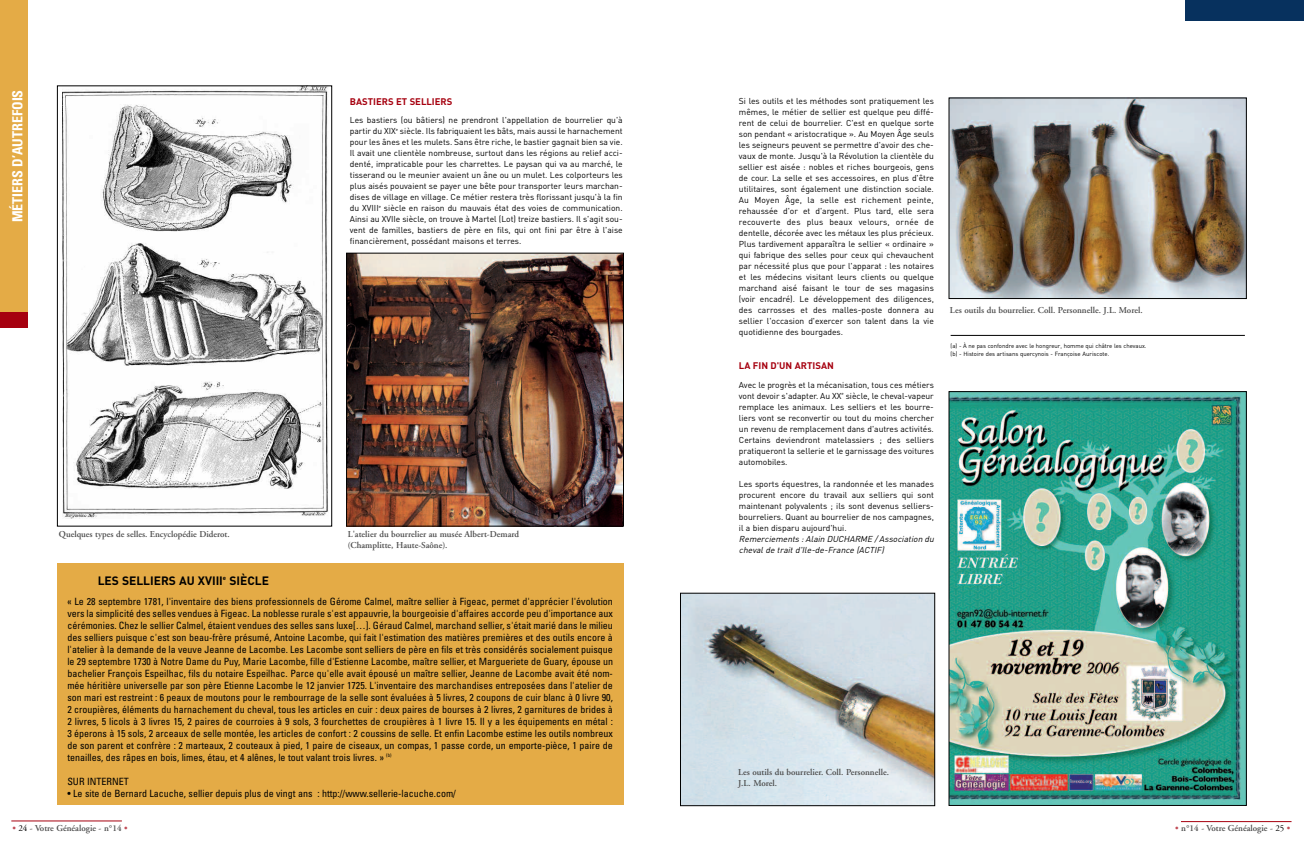
<style>
.page{position:relative;width:1304px;height:851px;background:#fff}
.page>*{position:absolute;margin:0;border:0;box-sizing:border-box;transform-origin:0 0}
.t1{font:700 condensed 14px "Univers";color:#fff}
.t2{font:700 12px "DIN";color:#000}
.t3{font:condensed 10px/12px "Univers";color:#000;text-align:justify}
.t4{font:700 9.5px "DIN";color:#a6000f}
.t5{font:600 9px/10.8px "Adobe Garamond";color:#4d4d4d}
.t6{font:8.5px/11px "DIN";color:#000;text-align:justify}
.t7{font:italic 8.5px/11px "DIN";color:#000}
.t8{font:6px/8px "DIN";color:#000}
.s1{color:#c14d57}
.s2{font-weight:400;color:#000}
</style>
<div class="page">
<hr style="left:1181px;top:821px;width:110px;height:1px;background:#a6000f">
<hr style="left:11px;top:820px;width:111px;height:1px;background:#a6000f">
<div style="left:0;top:0;width:28px;height:312px;background:#e4ab46"></div>
<div style="left:0;top:312px;width:28px;height:16px;background:#a6000f"></div>
<div style="left:1186px;top:0;width:118px;height:21px;background:#07315e"></div>
<img style="left:348px;top:255px;width:274px;height:269px">
<div style="left:346px;top:253px;width:278px;height:273px;border:1px solid #000"></div>
<img style="left:951px;top:100px;width:293px;height:196px">
<img style="left:682px;top:595px;width:251px;height:208px">
<div style="left:680px;top:593px;width:255px;height:212px;border:1px solid #000"></div>
<img style="left:951px;top:393px;width:293px;height:410px">
<img style="left:63px;top:88px;width:265px;height:430px">
<div style="left:57px;top:86px;width:275px;height:440px;border:1px solid #000"></div>
<div style="left:57px;top:563px;width:567px;height:241px;background:#e4ab46"></div>
<hr style="left:951px;top:335px;width:294px;height:1px;background:#000">
<h1 class="t1" style="left:12px;top:222px;width:134px;rotate:-90deg">MÉTIERS D’AUTREFOIS</h1>
<p class="t4" style="left:350px;top:96px;width:104px">BASTIERS ET SELLIERS</p>
<p class="t6" style="left:350px;top:115px;width:274px">Les bastiers (ou bâtiers) ne prendront l'appellation de bourrelier qu'à partir du XIX<sup>e</sup> siècle. Ils fabriquaient les bâts, mais aussi le harnachement pour les ânes et les mulets. Sans être riche, le bastier gagnait bien sa vie.<br>Il avait une clientèle nombreuse, surtout dans les régions au relief acci&shy;denté, impraticable pour les charrettes. Le paysan qui va au marché, le tisserand ou le meunier avaient un âne ou un mulet. Les colporteurs les plus aisés pouvaient se payer une bête pour transporter leurs marchan&shy;dises de village en village. Ce métier restera très florissant jusqu'à la fin du XVIII<sup>e</sup> siècle en raison du mauvais état des voies de communication.<br>Ainsi au XVIIe siècle, on trouve à Martel (Lot) treize bastiers. Il s'agit sou&shy;vent de familles, bastiers de père en fils, qui ont fini par être à l'aise financièrement, possédant maisons et terres.</p>
<p class="t5" style="left:59px;top:530px;width:172px">Quelques types de selles. Encyclopédie Diderot.</p>
<p class="t5" style="left:348px;top:530px;width:173px">L'atelier du bourrelier au musée Albert-Demard (Champlitte, Haute-Saône).</p>
<h2 class="t2" style="left:98px;top:573px;width:173px">LES SELLIERS AU XVIII<sup>e</sup> SIÈCLE</h2>
<p class="t3" style="left:67px;top:596px;width:547px">« Le 28 septembre 1781, l'inventaire des biens professionnels de Gérome Calmel, maître sellier à Figeac, permet d'apprécier l'évolution vers la simplicité des selles vendues à Figeac. La noblesse rurale s'est appauvrie, la bourgeoisie d'affaires accorde peu d'importance aux cérémonies. Chez le sellier Calmel, étaient vendues des selles sans luxe[…]. Géraud Calmel, marchand sellier, s'était marié dans le milieu des selliers puisque c'est son beau-frère présumé, Antoine Lacombe, qui fait l'estimation des matières premières et des outils encore à l'atelier à la demande de la veuve Jeanne de Lacombe. Les Lacombe sont selliers de père en fils et très considérés socialement puisque le 29 septembre 1730 à Notre Dame du Puy, Marie Lacombe, fille d'Estienne Lacombe, maître sellier, et Margueriete de Guary, épouse un bachelier François Espeilhac, fils du notaire Espeilhac. Parce qu'elle avait épousé un maître sellier, Jeanne de Lacombe avait été nom&shy;mée héritière universelle par son père Etienne Lacombe le 12 janvier 1725. L'inventaire des marchandises entreposées dans l'atelier de son mari est restreint : 6 peaux de moutons pour le rembourrage de la selle sont évaluées à 5 livres, 2 coupons de cuir blanc à 0 livre 90, 2 croupières, éléments du harnachement du cheval, tous les articles en cuir : deux paires de bourses à 2 livres, 2 garnitures de brides à 2 livres, 5 licols à 3 livres 15, 2 paires de courroies à 9 sols, 3 fourchettes de croupières à 1 livre 15. Il y a les équipements en métal :<br>3 éperons à 15 sols, 2 arceaux de selle montée, les articles de confort : 2 coussins de selle. Et enfin Lacombe estime les outils nombreux de son parent et confrère : 2 marteaux, 2 couteaux à pied, 1 paire de ciseaux, un compas, 1 passe corde, un emporte-pièce, 1 paire de tenailles, des râpes en bois, limes, étau, et 4 alênes, le tout valant trois livres. » <sup>(b)</sup></p>
<p class="t3" style="left:67px;top:776px;width:63px">SUR INTERNET</p>
<p class="t3" style="left:67px;top:788px;width:390px">• Le site de Bernard Lacuche, sellier depuis plus de vingt ans : http://www.sellerie-lacuche.com/</p>
<p class="t5" style="left:12px;top:823px;width:117px"><span class="s1">•</span> <span class="s2">24</span> - Votre Généalogie - n°14 <span class="s1">•</span></p>
<p class="t6" style="left:739px;top:96px;width:197px">Si les outils et les méthodes sont pratiquement les mêmes, le métier de sellier est quelque peu diffé&shy;rent de celui de bourrelier. C'est en quelque sorte son pendant « aristocratique ». Au Moyen Âge seuls les seigneurs peuvent se permettre d'avoir des che&shy;vaux de monte. Jusqu'à la Révolution la clientèle du sellier est aisée : nobles et riches bourgeois, gens de cour. La selle et ses accessoires, en plus d'être utilitaires, sont également une distinction sociale.<br>Au Moyen Âge, la selle est richement peinte, rehaussée d'or et d'argent. Plus tard, elle sera recouverte des plus beaux velours, ornée de dentelle, décorée avec les métaux les plus précieux.<br>Plus tardivement apparaîtra le sellier « ordinaire » qui fabrique des selles pour ceux qui chevauchent par nécessité plus que pour l'apparat : les notaires et les médecins visitant leurs clients ou quelque marchand aisé faisant le tour de ses magasins (voir encadré). Le développement des diligences, des carrosses et des malles-poste donnera au sellier l'occasion d'exercer son talent dans la vie quotidienne des bourgades.</p>
<p class="t4" style="left:739px;top:360px;width:96px">LA FIN D'UN ARTISAN</p>
<p class="t6" style="left:739px;top:379px;width:197px">Avec le progrès et la mécanisation, tous ces métiers vont devoir s'adapter. Au XX<sup>e</sup> siècle, le cheval-vapeur remplace les animaux. Les selliers et les bourre&shy;liers vont se reconvertir ou tout du moins chercher un revenu de remplacement dans d'autres activités.<br>Certains deviendront matelassiers ; des selliers pratiqueront la sellerie et le garnissage des voitures automobiles.</p>
<p class="t6" style="left:739px;top:478px;width:196px">Les sports équestres, la randonnée et les manades procurent encore du travail aux selliers qui sont maintenant polyvalents ; ils sont devenus selliers&shy;bourreliers. Quant au bourrelier de nos campagnes, il a bien disparu aujourd'hui.</p>
<p class="t7" style="left:739px;top:533px;width:198px">Remerciements :Alain DUCHARME / Association du cheval de trait d'Ile-de-France (ACTIF)</p>
<p class="t5" style="left:950px;top:305px;width:194px">Les outils du bourrelier. Coll. Personnelle. J.L. Morel.</p>
<p class="t8" style="left:951px;top:342px;width:197px">(a) - À ne pas confondre avec le hongreur, homme qui châtre les chevaux. (b) - Histoire des artisans quercynois - Françoise Auriscote.</p>
<p class="t5" style="left:738px;top:767px;width:153px">Les outils du bourrelier. Coll. Personnelle.<br>J.L. Morel.</p>
<p class="t5" style="left:1175px;top:823px;width:117px"><span class="s1">•</span> n°14 - Votre Généalogie - <span class="s2">25</span> <span class="s1">•</span></p>
</div>
